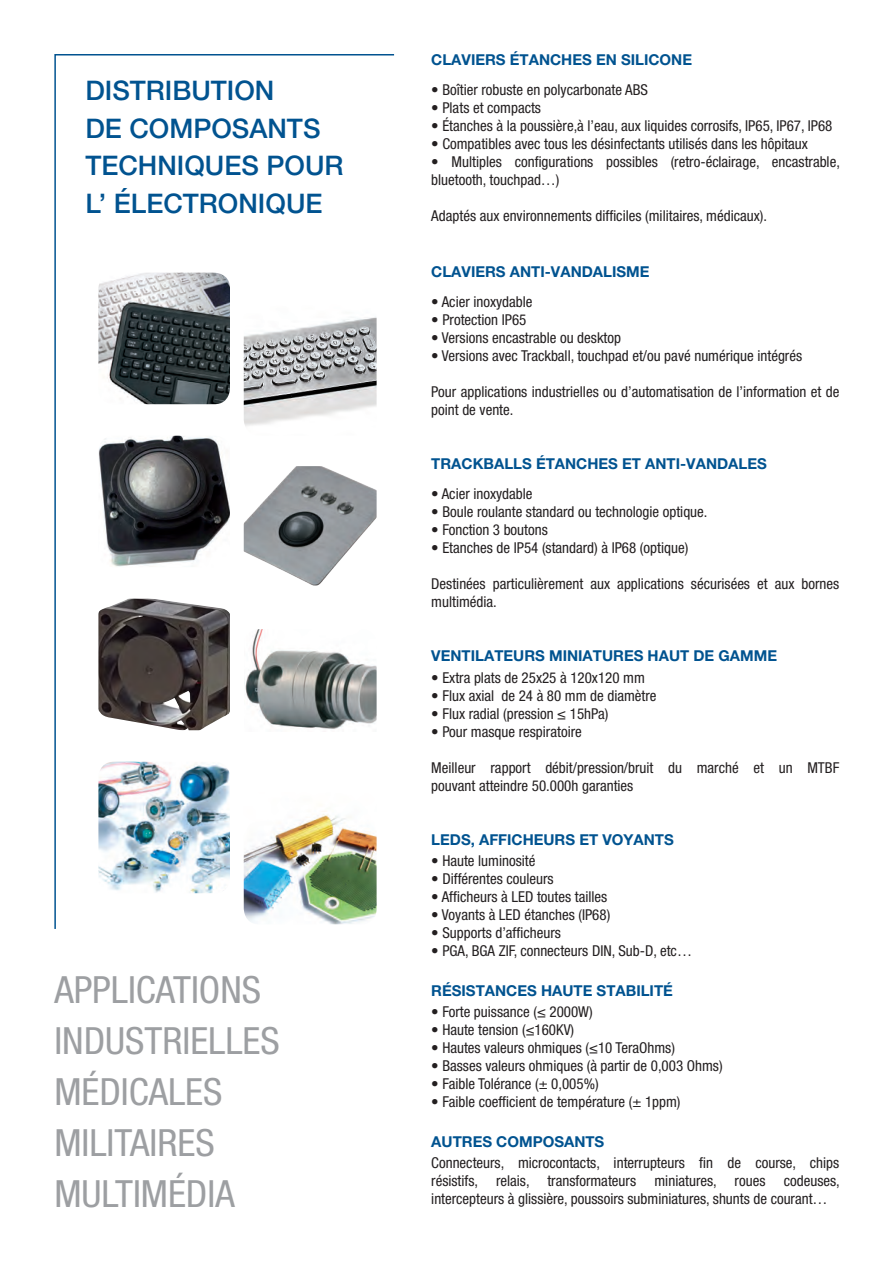
<style>
.page{position:relative;width:893px;height:1263px;background:#fff}
.page>*{position:absolute;margin:0;border:0;box-sizing:border-box;transform-origin:0 0}
.t1{font:condensed 37.5px "Helvetica Neue LT Pro";color:#9d9fa2}
.t2{font:500 27px/37.5px "Helvetica Neue LT Pro";color:#015390}
.t3{font:condensed 15px/18px "Helvetica Neue LT Pro";color:#231f20}
.t4{font:700 15px "Helvetica Neue LT Pro";color:#015390}
</style>
<div class="page">
<svg style="left:54px;top:54px;width:341px;height:875px"></svg>
<img style="left:241px;top:301px;width:138px;height:137px">
<div style="left:239px;top:299px;width:142px;height:141px;border:4px solid #fff;border-radius:18px"></div>
<img style="left:241px;top:464px;width:138px;height:137px">
<div style="left:239px;top:462px;width:142px;height:141px;border:4px solid #fff;border-radius:18px"></div>
<img style="left:244px;top:627px;width:135px;height:105px">
<div style="left:239px;top:625px;width:142px;height:141px;border:4px solid #fff;border-radius:18px"></div>
<img style="left:241px;top:790px;width:138px;height:137px">
<div style="left:239px;top:788px;width:142px;height:141px;border:4px solid #fff;border-radius:18px"></div>
<img style="left:96px;top:270px;width:136px;height:136px">
<div style="left:94px;top:268px;width:140px;height:141px;border:4px solid #fff;border-radius:18px"></div>
<img style="left:96px;top:433px;width:136px;height:136px">
<div style="left:94px;top:431px;width:140px;height:141px;border:4px solid #fff;border-radius:18px"></div>
<img style="left:96px;top:596px;width:136px;height:136px">
<div style="left:94px;top:594px;width:140px;height:141px;border:4px solid #fff;border-radius:18px"></div>
<img style="left:96px;top:759px;width:136px;height:136px">
<div style="left:94px;top:757px;width:140px;height:141px;border:4px solid #fff;border-radius:18px"></div>
<p class="t2" style="left:85px;top:72px;width:260px">DISTRIBUTION<br>DE COMPOSANTS<br>TECHNIQUES POUR<br>L’ ÉLECTRONIQUE</p>
<p class="t1" style="left:54px;top:968px;width:208px">APPLICATIONS</p>
<p class="t1" style="left:54px;top:1019px;width:227px">INDUSTRIELLES</p>
<p class="t1" style="left:54px;top:1070px;width:170px">MÉDICALES</p>
<p class="t1" style="left:54px;top:1121px;width:162px">MILITAIRES</p>
<p class="t1" style="left:54px;top:1172px;width:182px">MULTIMÉDIA</p>
<p class="t4" style="left:431px;top:50px;width:262px">CLAVIERS ÉTANCHES EN SILICONE</p>
<p class="t3" style="left:431px;top:81px;width:218px">• Boîtier robuste en polycarbonate ABS</p>
<p class="t3" style="left:431px;top:99px;width:111px">• Plats et compacts</p>
<p class="t3" style="left:431px;top:117px;width:403px">• Étanches à la poussière,à l’eau, aux liquides corrosifs, IP65, IP67, IP68</p>
<p class="t3" style="left:431px;top:135px;width:378px">• Compatibles avec tous les désinfectants utilisés dans les hôpitaux</p>
<p class="t3" style="left:431px;top:153px;width:410px">• Multiples configurations possibles (retro-éclairage, encastrable, bluetooth, touchpad…)</p>
<p class="t3" style="left:431px;top:207px;width:337px">Adaptés aux environnements difficiles (militaires, médicaux).</p>
<p class="t4" style="left:431px;top:262px;width:220px">CLAVIERS ANTI-VANDALISME</p>
<p class="t3" style="left:431px;top:292px;width:103px">• Acier inoxydable</p>
<p class="t3" style="left:431px;top:310px;width:97px">• Protection IP65</p>
<p class="t3" style="left:431px;top:328px;width:191px">• Versions encastrable ou desktop</p>
<p class="t3" style="left:431px;top:346px;width:372px">• Versions avec Trackball, touchpad et/ou pavé numérique intégrés</p>
<p class="t3" style="left:431px;top:382px;width:410px">Pour applications industrielles ou d’automatisation de l’information et de point de vente.</p>
<p class="t4" style="left:431px;top:454px;width:337px">TRACKBALLS ÉTANCHES ET ANTI-VANDALES</p>
<p class="t3" style="left:431px;top:484px;width:103px">• Acier inoxydable</p>
<p class="t3" style="left:431px;top:502px;width:278px">• Boule roulante standard ou technologie optique.</p>
<p class="t3" style="left:431px;top:520px;width:118px">• Fonction 3 boutons</p>
<p class="t3" style="left:431px;top:538px;width:258px">• Etanches de IP54 (standard) à IP68 (optique)</p>
<p class="t3" style="left:431px;top:574px;width:410px">Destinées particulièrement aux applications sécurisées et aux bornes multimédia.</p>
<p class="t4" style="left:431px;top:646px;width:347px">VENTILATEURS MINIATURES HAUT DE GAMME</p>
<p class="t3" style="left:431px;top:669px;width:215px">• Extra plats de 25x25 à 120x120 mm</p>
<p class="t3" style="left:431px;top:687px;width:227px">• Flux axial de 24 à 80 mm de diamètre</p>
<p class="t3" style="left:431px;top:705px;width:179px">• Flux radial (pression ≤ 15hPa)</p>
<p class="t3" style="left:431px;top:723px;width:152px">• Pour masque respiratoire</p>
<p class="t3" style="left:431px;top:759px;width:410px">Meilleur rapport débit/pression/bruit du marché et un MTBF pouvant atteindre 50.000h garanties</p>
<p class="t4" style="left:431px;top:831px;width:244px">LEDS, AFFICHEURS ET VOYANTS</p>
<p class="t3" style="left:431px;top:852px;width:106px">• Haute luminosité</p>
<p class="t3" style="left:431px;top:870px;width:124px">• Différentes couleurs</p>
<p class="t3" style="left:431px;top:888px;width:177px">• Afficheurs à LED toutes tailles</p>
<p class="t3" style="left:431px;top:906px;width:181px">• Voyants à LED étanches (IP68)</p>
<p class="t3" style="left:431px;top:924px;width:131px">• Supports d’afficheurs</p>
<p class="t3" style="left:431px;top:942px;width:262px">• PGA, BGA ZIF, connecteurs DIN, Sub-D, etc…</p>
<p class="t4" style="left:431px;top:981px;width:243px">RÉSISTANCES HAUTE STABILITÉ</p>
<p class="t3" style="left:431px;top:1002px;width:163px">• Forte puissance (≤ 2000W)</p>
<p class="t3" style="left:431px;top:1020px;width:144px">• Haute tension (≤160KV)</p>
<p class="t3" style="left:431px;top:1038px;width:245px">• Hautes valeurs ohmiques (≤10 TeraOhms)</p>
<p class="t3" style="left:431px;top:1056px;width:293px">• Basses valeurs ohmiques (à partir de 0,003 Ohms)</p>
<p class="t3" style="left:431px;top:1074px;width:169px">• Faible Tolérance (± 0,005%)</p>
<p class="t3" style="left:431px;top:1092px;width:251px">• Faible coefficient de température (± 1ppm)</p>
<p class="t4" style="left:431px;top:1132px;width:175px">AUTRES COMPOSANTS</p>
<p class="t3" style="left:431px;top:1153px;width:410px;text-align:justify">Connecteurs, microcontacts, interrupteurs fin de course, chips résistifs, relais, transformateurs miniatures, roues codeuses, intercepteurs à glissière, poussoirs subminiatures, shunts de courant…</p>
</div>
